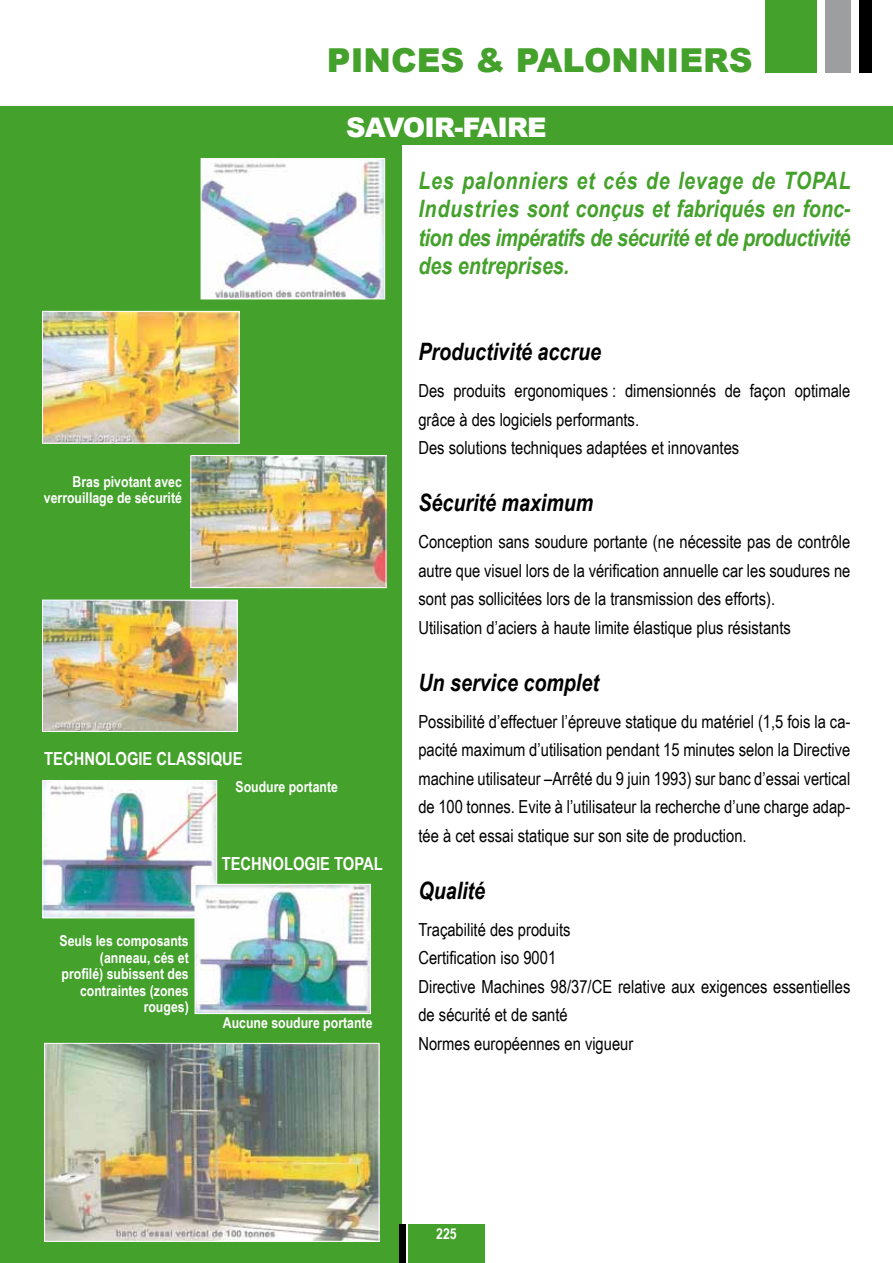
<style>
.page{position:relative;width:893px;height:1263px;background:#fff}
.page>*{position:absolute;margin:0;border:0;box-sizing:border-box;transform-origin:0 0}
.t1{font:900 33px "Arial";color:#44a12b}
.t2{font:900 27px "Arial";letter-spacing:-.03em;color:#fff}
.t3{font:italic 700 24px/28.5px "Arial Narrow";color:#44a12b;text-align:justify}
.t4{font:italic 700 24px "Arial Narrow";color:#000}
.t5{font:18px/28.5px "Arial Narrow";color:#000}
.t6{font:700 18px "Arial Narrow";color:#fff}
.t7{font:700 15px/16.5px "Arial Narrow";color:#fff;text-align:right}
</style>
<div class="page">
<div style="left:825px;top:0;width:25px;height:72px;background:#9c9e9f"></div>
<div style="left:859px;top:0;width:13px;height:72px;background:#000"></div>
<div style="left:0;top:124px;width:401px;height:1139px;background:#44a12b"></div>
<div style="left:765px;top:0;width:51px;height:72px;background:#44a12b"></div>
<img style="left:203px;top:160px;width:180px;height:137px">
<div style="left:201px;top:158px;width:184px;height:141px;border:1px solid #fff"></div>
<img style="left:44px;top:313px;width:193px;height:128px">
<div style="left:42px;top:311px;width:197px;height:132px;border:1px solid #fff"></div>
<div style="left:0;top:106px;width:893px;height:39px;background:#44a12b"></div>
<div style="left:408px;top:1225px;width:77px;height:38px;background:#44a12b"></div>
<div style="left:400px;top:1225px;width:6px;height:38px;background:#000"></div>
<img style="left:192px;top:457px;width:192px;height:129px">
<div style="left:190px;top:455px;width:196px;height:133px;border:1px solid #fff"></div>
<img style="left:44px;top:602px;width:192px;height:128px">
<div style="left:42px;top:600px;width:196px;height:132px;border:1px solid #fff"></div>
<img style="left:45px;top:782px;width:170px;height:134px">
<div style="left:43px;top:780px;width:174px;height:138px;border:1px solid #fff"></div>
<img style="left:197px;top:886px;width:172px;height:126px">
<div style="left:195px;top:884px;width:176px;height:130px;border:1px solid #fff"></div>
<img style="left:46px;top:1045px;width:331px;height:195px">
<div style="left:44px;top:1043px;width:335px;height:199px;border:1px solid #fff"></div>
<h1 class="t1" style="left:327px;top:42px;width:427px">PINCES &amp; PALONNIERS</h1>
<h2 class="t2" style="left:346px;top:112px;width:202px">SAVOIR-FAIRE</h2>
<p class="t7" style="left:44px;top:473px;width:140px">Bras pivotant avec verrouillage de sécurité</p>
<p class="t6" style="left:44px;top:748px;width:200px">tecHnoloGie classique</p>
<p class="t7" style="left:235px;top:778px;width:104px">soudure portante</p>
<p class="t7" style="left:60px;top:932px;width:131px">seuls les composants (anneau, cés et profilé) subissent des contraintes (zones rouges)</p>
<p class="t6" style="left:222px;top:853px;width:163px">tecHnoloGie topal</p>
<p class="t7" style="left:223px;top:1015px;width:151px">aucune soudure portante</p>
<h3 class="t3" style="left:418px;top:166px;width:434px">les palonniers et cés de levage de topal industries sont conçus et fabriqués en fonc&shy;tion des impératifs de sécurité et de productivité des entreprises.</h3>
<h3 class="t4" style="left:418px;top:337px;width:184px">productivité accrue</h3>
<p class="t5" style="left:418px;top:376px;width:433px">Des produits ergonomiques : dimensionnés de façon optimale grâce à des logiciels performants.<br>Des solutions techniques adaptées et innovantes</p>
<h3 class="t4" style="left:418px;top:489px;width:177px">sécurité maximum</h3>
<p class="t5" style="left:418px;top:527px;width:433px">Conception sans soudure portante (ne nécessite pas de contrôle autre que visuel lors de la vérification annuelle car les soudures ne sont pas sollicitées lors de la transmission des efforts).<br>Utilisation d’aciers à haute limite élastique plus résistants</p>
<h3 class="t4" style="left:418px;top:668px;width:183px">un service complet</h3>
<p class="t5" style="left:418px;top:707px;width:433px;text-align:justify">Possibilité d’effectuer l’épreuve statique du matériel (1,5 fois la ca&shy;pacité maximum d’utilisation pendant 15 minutes selon la Directive machine utilisateur –Arrêté du 9 juin 1993) sur banc d’essai vertical de 100 tonnes. Evite à l’utilisateur la recherche d’une charge adap&shy;tée à cet essai statique sur son site de production.</p>
<h3 class="t4" style="left:418px;top:876px;width:68px">Qualité</h3>
<p class="t5" style="left:418px;top:915px;width:433px">Traçabilité des produits<br>Certification iso 9001<br>Directive Machines 98/37/CE relative aux exigences essentielles de sécurité et de santé<br>Normes européennes en vigueur</p>
<p class="t7" style="left:436px;top:1225px;width:22px">225</p>
</div>
